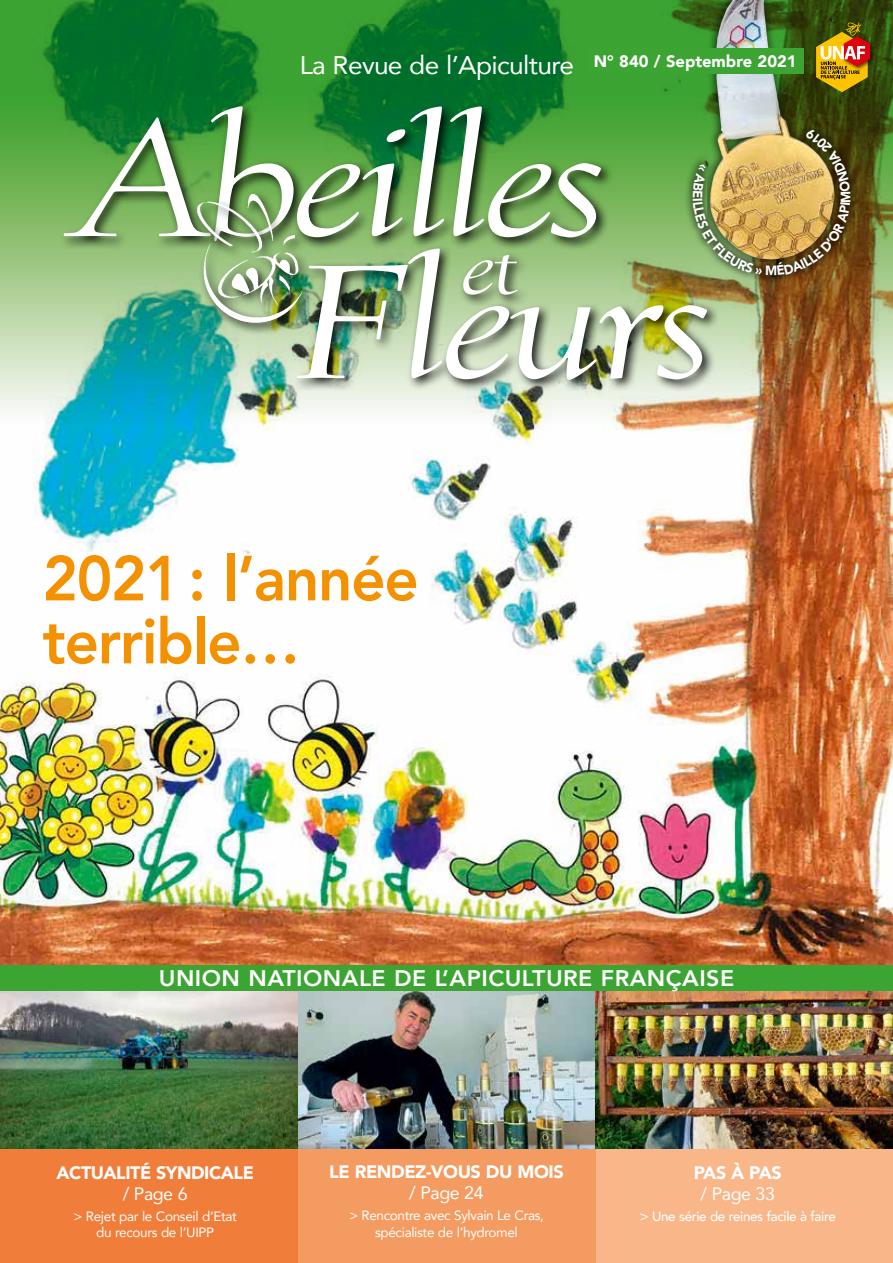
<style>
.page{position:relative;width:893px;height:1263px;background:#fff}
.page>*{position:absolute;margin:0;border:0;box-sizing:border-box;transform-origin:0 0}
.t1{font:800 63px/63px "Avenir";letter-spacing:-.02em;color:#f39100;scale:.95 1}
.t2{font:25.5px "Avenir";letter-spacing:-.025em;color:#fff}
.t3{font:800 22.5px "Avenir";letter-spacing:.02em;color:#fff}
.t4{font:900 18px "Avenir";letter-spacing:-.025em;color:#fff}
.t5{font:18px "Avenir";letter-spacing:-.025em;color:#fff}
.t6{font:900 16.5px "Avenir";color:#fff}
.t7{font:13.5px/16.5px "Avenir";letter-spacing:-.025em;color:#fff;text-align:center}
.t8{font:500 13.5px "Avenir";letter-spacing:-.025em;color:#fff}
</style>
<div class="page">
<img style="left:0;top:425px;width:893px;height:540px">
<img style="left:0;top:0;width:893px;height:425px">
<div style="left:595px;top:1148px;width:298px;height:115px;background:#f8b689"></div>
<div style="left:0;top:1148px;width:298px;height:115px;background:#f07e3a"></div>
<div style="left:298px;top:1148px;width:297px;height:115px;background:#f49b61"></div>
<img style="left:298px;top:991px;width:297px;height:157px">
<img style="left:595px;top:991px;width:298px;height:157px">
<img style="left:0;top:991px;width:298px;height:157px">
<div style="left:0;top:965px;width:893px;height:26px;background:#3ca432"></div>
<div style="left:707px;top:0;width:132px;height:262px;background:#000;opacity:.6"></div>
<img style="left:713px;top:0;width:20px;height:121px">
<div style="left:60px;top:102px;width:554px;height:152px;background:#000;opacity:.87"></div>
<svg style="left:64px;top:106px;width:537px;height:135px"></svg>
<div style="left:293px;top:244px;width:427px;height:149px;background:#000;opacity:.87"></div>
<img style="left:297px;top:248px;width:410px;height:132px">
<div style="left:193px;top:190px;width:121px;height:146px;background:#000;opacity:.87"></div>
<img style="left:196px;top:191px;width:112px;height:137px">
<div style="left:684px;top:121px;width:175px;height:164px;background:#000;opacity:.6"></div>
<div style="left:587px;top:48px;width:217px;height:26px;background:#3ca432"></div>
<img style="left:870px;top:33px;width:6px;height:39px">
<svg style="left:816px;top:23px;width:54px;height:69px;background:#a67b1b"></svg>
<img style="left:693px;top:128px;width:157px;height:148px">
<h2 class="t2" style="left:300px;top:45px;width:276px">La Revue de l’Apiculture</h2>
<p class="t6" style="left:594px;top:47px;width:204px">N° 840 / Septembre 2021</p>
<h1 class="t1" style="left:43px;top:547px;width:397px">2021 : l’année terrible…</h1>
<h3 class="t3" style="left:159px;top:961px;width:577px">UNION NATIONALE DE L’APICULTURE FRANÇAISE</h3>
<h3 class="t4" style="left:56px;top:1157px;width:199px">ACTUALITÉ SYNDICALE</h3>
<h3 class="t5" style="left:123px;top:1179px;width:66px">/ Page 6</h3>
<p class="t7" style="left:73px;top:1207px;width:165px">&gt; Rejet par le Conseil d’Etat du recours de l’UIPP</p>
<h3 class="t4" style="left:329px;top:1157px;width:236px">LE RENDEZ-VOUS DU MOIS</h3>
<h3 class="t5" style="left:409px;top:1179px;width:76px">/ Page 24</h3>
<p class="t7" style="left:349px;top:1207px;width:196px">&gt; Rencontre avec Sylvain Le Cras, spécialiste de l’hydromel</p>
<h3 class="t4" style="left:694px;top:1157px;width:89px">PAS À PAS</h3>
<h3 class="t5" style="left:701px;top:1179px;width:76px">/ Page 33</h3>
<p class="t8" style="left:640px;top:1204px;width:198px">&gt; Une série de reines facile à faire</p>
</div>
